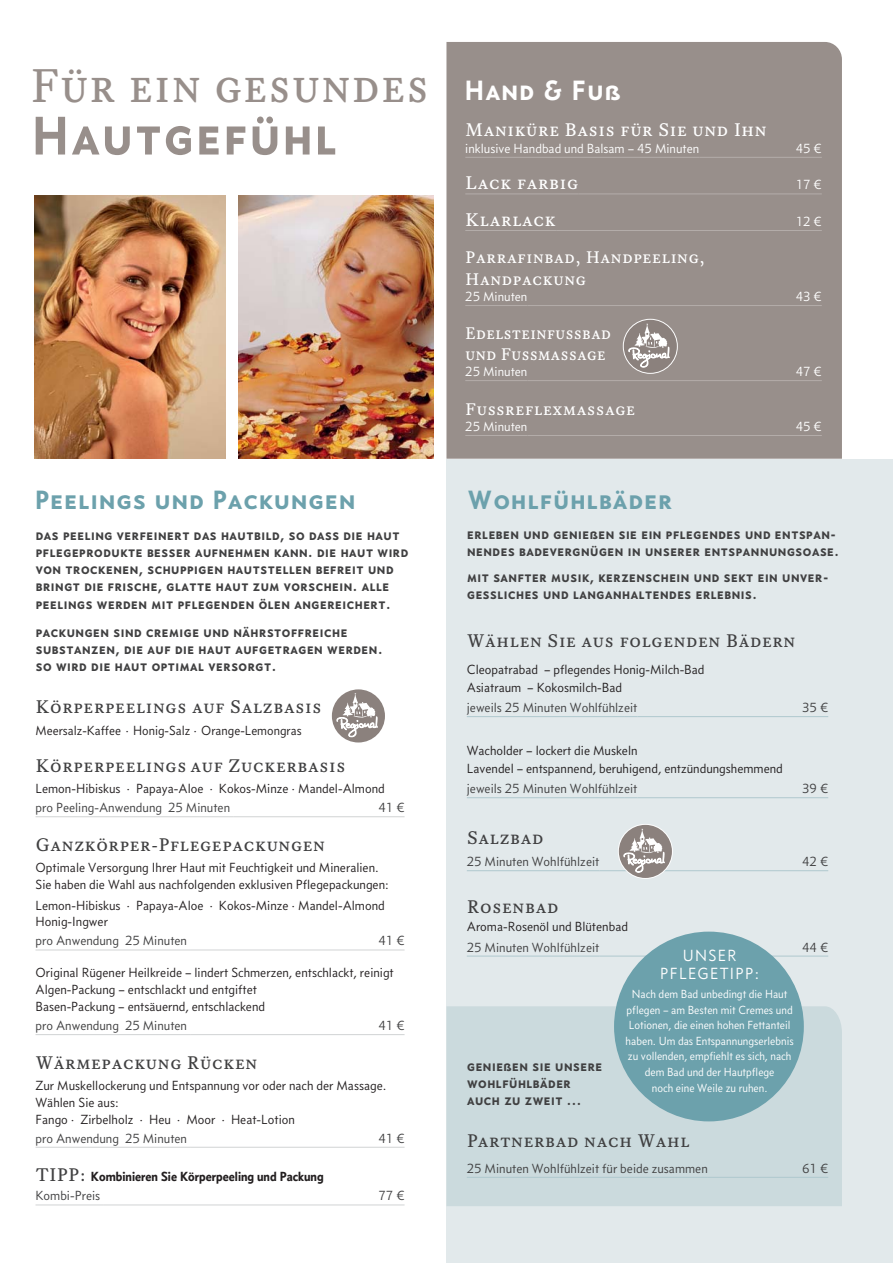
<style>
.page{position:relative;width:893px;height:1263px;background:#fff}
.page>*{position:absolute;margin:0;border:0;box-sizing:border-box;transform-origin:0 0}
.t1{font:700 55.5px "Concourse C2";color:#988f8b;scale:.95 1}
.t2{font:46.5px "Equity Caps A";letter-spacing:-.005em;color:#988f8b;scale:.95 1}
.t3{font:700 28.5px "Concourse C2";color:#fff}
.t4{font:700 27px "Concourse C2";color:#6ca1ac}
.t5{font:18px "Equity Caps A";color:#404041}
.t6{font:18px "Equity Caps A";color:#fff}
.t7{font:16.5px/21.9px "Equity Caps A";color:#fff}
.t8{font:16.5px/20.1px "Equity Caps A";color:#fff;scale:.95 1}
.t9{font:16.5px/18.1px "Concourse T3 Tab";letter-spacing:.08em;color:#fff;text-align:center}
.t10{font:700 15px/17.2px "Concourse C2";letter-spacing:-.01em;color:#404041;scale:.95 1}
.t11{font:13.5px/16.8px "Concourse T3 Tab";color:#231f20}
.t12{font:13.5px "Concourse T3 Tab";color:#404041}
.t13{font:13.5px "Concourse T3 Tab";color:#fff}
.t14{font:700 13.5px/19px "Concourse T3 Tab";color:#231f20}
.t15{font:12px/15.6px "Concourse T3 Tab";color:#fff;text-align:center}
.s1{font-family:"Equity Caps A";font-weight:400;font-size:18px;color:#404041}
.s2{font-weight:400;color:#404041}
</style>
<div class="page">
<div style="left:446px;top:459px;width:447px;height:804px;background:#e2e9eb"></div>
<hr style="left:467px;top:716px;width:157px;height:1px;background:#afc8ce">
<svg style="left:624px;top:716px;width:13px;height:1px"></svg>
<hr style="left:637px;top:716px;width:191px;height:1px;background:#afc8ce">
<hr style="left:467px;top:797px;width:157px;height:1px;background:#afc8ce">
<svg style="left:624px;top:797px;width:13px;height:1px"></svg>
<hr style="left:637px;top:797px;width:191px;height:1px;background:#afc8ce">
<div style="left:446px;top:42px;width:396px;height:417px;background:#988f8b"></div>
<hr style="left:36px;top:816px;width:197px;height:1px;background:#d1d3d4">
<hr style="left:233px;top:816px;width:172px;height:1px;background:#d1d3d4">
<hr style="left:36px;top:949px;width:154px;height:1px;background:#d1d3d4">
<hr style="left:190px;top:949px;width:215px;height:1px;background:#d1d3d4">
<hr style="left:36px;top:1034px;width:154px;height:1px;background:#d1d3d4">
<hr style="left:190px;top:1034px;width:215px;height:1px;background:#d1d3d4">
<hr style="left:36px;top:1147px;width:154px;height:1px;background:#d1d3d4">
<hr style="left:190px;top:1147px;width:215px;height:1px;background:#d1d3d4">
<hr style="left:36px;top:1204px;width:67px;height:1px;background:#d1d3d4">
<hr style="left:103px;top:1204px;width:302px;height:1px;background:#d1d3d4">
<hr style="left:467px;top:870px;width:119px;height:1px;background:#afc8ce">
<svg style="left:586px;top:870px;width:13px;height:1px"></svg>
<hr style="left:599px;top:870px;width:229px;height:1px;background:#afc8ce">
<hr style="left:467px;top:956px;width:119px;height:1px;background:#afc8ce">
<svg style="left:586px;top:956px;width:13px;height:1px"></svg>
<hr style="left:599px;top:956px;width:229px;height:1px;background:#afc8ce">
<img style="left:34px;top:195px;width:191px;height:264px">
<img style="left:238px;top:195px;width:196px;height:264px">
<hr style="left:465px;top:157px;width:234px;height:1px;background:#b4adaa">
<hr style="left:699px;top:157px;width:123px;height:1px;background:#b4adaa">
<hr style="left:465px;top:194px;width:114px;height:1px;background:#b4adaa">
<hr style="left:579px;top:194px;width:243px;height:1px;background:#b4adaa">
<hr style="left:465px;top:230px;width:91px;height:1px;background:#b4adaa">
<hr style="left:556px;top:230px;width:266px;height:1px;background:#b4adaa">
<hr style="left:465px;top:305px;width:62px;height:1px;background:#b4adaa">
<hr style="left:527px;top:305px;width:295px;height:1px;background:#b4adaa">
<hr style="left:465px;top:380px;width:62px;height:1px;background:#b4adaa">
<hr style="left:527px;top:380px;width:295px;height:1px;background:#b4adaa">
<hr style="left:465px;top:435px;width:62px;height:1px;background:#b4adaa">
<hr style="left:527px;top:435px;width:295px;height:1px;background:#b4adaa">
<div style="left:446px;top:1006px;width:396px;height:200px;background:#cbdadd"></div>
<div style="left:614px;top:931px;width:190px;height:190px;background:#6ca1ac;border-radius:50%"></div>
<hr style="left:467px;top:1177px;width:241px;height:1px;background:#afc8ce">
<hr style="left:708px;top:1177px;width:120px;height:1px;background:#afc8ce">
<div style="left:623px;top:319px;width:55px;height:55px;border:2px solid #fff;border-radius:50%"></div>
<div style="left:624px;top:320px;width:53px;height:53px;background:#8b817d;border-radius:50%"></div>
<svg style="left:628px;top:323px;width:42px;height:44px"></svg>
<div style="left:618px;top:824px;width:55px;height:55px;border:2px solid #fff;border-radius:50%"></div>
<div style="left:619px;top:825px;width:53px;height:53px;background:#8b817d;border-radius:50%"></div>
<svg style="left:624px;top:828px;width:41px;height:44px"></svg>
<div style="left:331px;top:688px;width:55px;height:55px;border:2px solid #fff;border-radius:50%"></div>
<div style="left:332px;top:689px;width:53px;height:53px;background:#8b817d;border-radius:50%"></div>
<svg style="left:337px;top:693px;width:41px;height:44px"></svg>
<h2 class="t2" style="left:30px;top:59px;width:422px">Für ein gesundes</h2>
<h1 class="t1" style="left:30px;top:103px;width:326px">Hautgefühl</h1>
<h3 class="t6" style="left:465px;top:120px;width:303px">Maniküre Basis für Sie und Ihn</h3>
<h3 class="t3" style="left:464px;top:74px;width:159px">Hand &amp; Fuß</h3>
<p class="t13" style="left:465px;top:143px;width:235px">inklusive Handbad und Balsam – 45 Minuten</p>
<p class="t13" style="left:796px;top:143px;width:28px">45 €</p>
<h3 class="t6" style="left:465px;top:173px;width:115px">Lack farbig</h3>
<p class="t13" style="left:796px;top:180px;width:28px">17 €</p>
<h3 class="t6" style="left:465px;top:209px;width:92px">Klarlack</h3>
<p class="t13" style="left:796px;top:216px;width:28px">12 €</p>
<p class="t7" style="left:465px;top:246px;width:241px">Parrafinbad, Handpeeling,<br>Handpackung</p>
<p class="t13" style="left:465px;top:291px;width:64px">25 Minuten</p>
<p class="t13" style="left:796px;top:291px;width:28px">43 €</p>
<p class="t8" style="left:465px;top:324px;width:155px">Edelsteinfußbad und Fußmassage</p>
<p class="t13" style="left:465px;top:366px;width:64px">25 Minuten</p>
<p class="t13" style="left:796px;top:366px;width:28px">47 €</p>
<p class="t7" style="left:465px;top:398px;width:172px">Fußreflexmassage</p>
<p class="t13" style="left:465px;top:421px;width:64px">25 Minuten</p>
<p class="t13" style="left:796px;top:421px;width:28px">45 €</p>
<h3 class="t4" style="left:34px;top:483px;width:324px">Peelings und Packungen</h3>
<p class="t10" style="left:36px;top:526px;width:394px">das peeling verfeinert das hautbild, so dass die haut pflegeprodukte besser aufnehmen kann. die haut wird von trockenen, schuppigen hautstellen befreit und bringt die frische, glatte haut zum vorschein. alle peelings werden mit pflegenden ölen angereichert.</p>
<p class="t10" style="left:36px;top:623px;width:367px">packungen sind cremige und nährstoffreiche substanzen, die auf die haut aufgetragen werden. so wird die haut optimal versorgt.</p>
<h3 class="t5" style="left:36px;top:697px;width:288px">Körperpeelings auf Salzbasis</h3>
<p class="t11" style="left:36px;top:722px;width:268px">Meersalz-Kaffee · Honig-Salz · Orange-Lemongras</p>
<h3 class="t5" style="left:36px;top:755px;width:312px">Körperpeelings auf Zuckerbasis</h3>
<p class="t11" style="left:36px;top:781px;width:351px">Lemon-Hibiskus · Papaya-Aloe · Kokos-Minze · Mandel-Almond</p>
<p class="t12" style="left:36px;top:802px;width:196px">pro Peeling-Anwendung 25 Minuten</p>
<p class="t12" style="left:378px;top:802px;width:28px">41 €</p>
<h3 class="t5" style="left:36px;top:834px;width:291px">Ganzkörper-Pflegepackungen</h3>
<p class="t11" style="left:36px;top:860px;width:355px">Optimale Versorgung Ihrer Haut mit Feuchtigkeit und Mineralien.<br>Sie haben die Wahl aus nachfolgenden exklusiven Pflegepackungen:</p>
<p class="t11" style="left:36px;top:897px;width:351px">Lemon-Hibiskus · Papaya-Aloe · Kokos-Minze · Mandel-Almond<br>Honig-Ingwer</p>
<p class="t12" style="left:36px;top:936px;width:153px">pro Anwendung 25 Minuten</p>
<p class="t12" style="left:378px;top:936px;width:28px">41 €</p>
<p class="t11" style="left:36px;top:965px;width:360px">Original Rügener Heilkreide – lindert Schmerzen, entschlackt, reinigt<br>Algen-Packung – entschlackt und entgiftet<br>Basen-Packung – entsäuernd, entschlackend</p>
<p class="t12" style="left:36px;top:1020px;width:153px">pro Anwendung 25 Minuten</p>
<p class="t12" style="left:378px;top:1020px;width:28px">41 €</p>
<h3 class="t5" style="left:36px;top:1052px;width:224px">Wärmepackung Rücken</h3>
<p class="t11" style="left:36px;top:1078px;width:352px">Zur Muskellockerung und Entspannung vor oder nach der Massage.<br>Wählen Sie aus:<br>Fango · Zirbelholz · Heu · Moor · Heat-Lotion</p>
<p class="t12" style="left:36px;top:1133px;width:153px">pro Anwendung 25 Minuten</p>
<p class="t12" style="left:378px;top:1133px;width:28px">41 €</p>
<p class="t14" style="left:36px;top:1168px;width:290px"><span class="s1">TIPP:</span> Kombinieren Sie Körperpeeling und Packung<br><span class="s2">Kombi-Preis</span></p>
<p class="t12" style="left:378px;top:1191px;width:28px">77 €</p>
<h3 class="t4" style="left:467px;top:483px;width:208px">Wohlfühlbäder</h3>
<p class="t10" style="left:467px;top:525px;width:394px">erleben und genießen sie ein pflegendes und entspan&shy;nendes badevergnügen in unserer entspannungsoase.</p>
<p class="t10" style="left:467px;top:568px;width:382px">mit sanfter musik, kerzenschein und sekt ein unver&shy;gessliches und langanhaltendes erlebnis.</p>
<h3 class="t5" style="left:467px;top:630px;width:330px">Wählen Sie aus folgenden Bädern</h3>
<p class="t11" style="left:467px;top:661px;width:239px;line-height:18.1px">Cleopatrabad – pflegendes Honig-Milch-Bad<br>Asiatraum – Kokosmilch-Bad</p>
<p class="t12" style="left:467px;top:702px;width:172px">jeweils 25 Minuten Wohlfühlzeit</p>
<p class="t12" style="left:802px;top:702px;width:28px">35 €</p>
<p class="t11" style="left:467px;top:742px;width:318px;line-height:18.1px">Wacholder – lockert die Muskeln<br>Lavendel – entspannend, beruhigend, entzündungshemmend</p>
<p class="t12" style="left:467px;top:783px;width:172px">jeweils 25 Minuten Wohlfühlzeit</p>
<p class="t12" style="left:802px;top:783px;width:28px">39 €</p>
<h3 class="t5" style="left:467px;top:827px;width:79px">Salzbad</h3>
<p class="t12" style="left:467px;top:856px;width:134px">25 Minuten Wohlfühlzeit</p>
<p class="t12" style="left:802px;top:856px;width:28px">42 €</p>
<h3 class="t5" style="left:467px;top:896px;width:93px">Rosenbad</h3>
<p class="t11" style="left:467px;top:919px;width:163px">Aroma-Rosenöl und Blütenbad</p>
<p class="t12" style="left:467px;top:942px;width:134px">25 Minuten Wohlfühlzeit</p>
<p class="t12" style="left:802px;top:942px;width:28px">44 €</p>
<p class="t9" style="left:660px;top:947px;width:100px">UNSER<br>PFLEGETIPP:</p>
<p class="t15" style="left:626px;top:987px;width:170px">Nach dem Bad unbedingt die Haut pflegen – am Besten mit Cremes und<br>Lotionen, die einen hohen Fettanteil haben. Um das Entspannungserlebnis zu vollenden, empfiehlt es sich, nach dem Bad und der Hautpflege<br>noch eine Weile zu ruhen.</p>
<p class="t10" style="left:467px;top:1057px;width:144px">genießen sie unsere wohlfühlbäder auch zu zweit ...</p>
<h3 class="t5" style="left:467px;top:1131px;width:225px">Partnerbad nach Wahl</h3>
<p class="t12" style="left:467px;top:1163px;width:242px">25 Minuten Wohlfühlzeit für beide zusammen</p>
<p class="t12" style="left:802px;top:1163px;width:28px">61 €</p>
</div>
